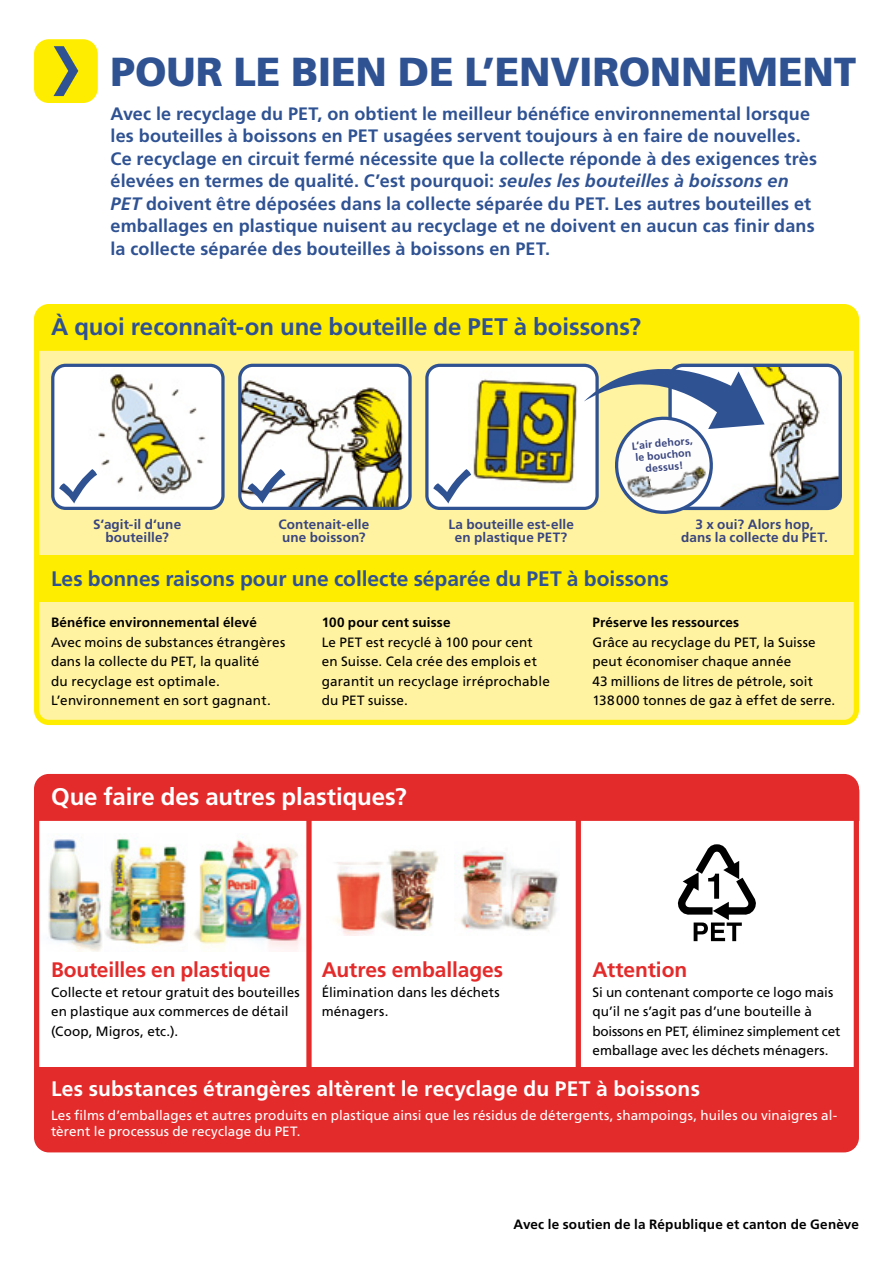
<style>
.page{position:relative;width:893px;height:1263px;background:#fff}
.page>*{position:absolute;margin:0;border:0;box-sizing:border-box;transform-origin:0 0}
.t1{font:900 40.5px "Frutiger LT Std";letter-spacing:-.005em;color:#2f5293}
.t2{font:700 24px "Frutiger LT Std";letter-spacing:-.005em;color:#2f5293}
.t3{font:700 24px "Frutiger LT Std";color:#fff}
.t4{font:700 21px "Frutiger LT Std";letter-spacing:.01em;color:#fff}
.t5{font:700 21px "Frutiger LT Std";letter-spacing:-.005em;color:#2f5293}
.t6{font:700 21px "Frutiger LT Std";letter-spacing:-.005em;color:#e42b2b}
.t7{font:700 18px/22.5px "Frutiger LT Std";letter-spacing:.01em;color:#2f5293}
.t8{font:13.5px/19.5px "Frutiger LT Std";letter-spacing:.005em;color:#000}
.t9{font:13.5px/16.2px "Frutiger LT Std";letter-spacing:.005em;color:#fff}
.t10{font:700 13.5px/13.5px "Frutiger LT Std";letter-spacing:.01em;color:#39457f;text-align:center}
.t11{font:700 13.5px "Frutiger LT Std";letter-spacing:.01em;color:#000}
.t12{font:700 10.5px/12px "Frutiger LT Std";color:#39457f;text-align:center}
.s1{font-style:italic}
</style>
<div class="page">
<div style="left:34px;top:39px;width:64px;height:64px;background:#ffed00;border-radius:15px"></div>
<svg style="left:53px;top:46px;width:25px;height:50px"></svg>
<div style="left:37px;top:307px;width:819px;height:415px;background:#fff3a1;border-radius:12px"></div>
<div style="left:34px;top:304px;width:825px;height:421px;border:5px solid #ffed00;border-radius:12px"></div>
<div style="left:53px;top:365px;width:170px;height:143px;background:#fff;border-radius:13px"></div>
<img style="left:98px;top:374px;width:108px;height:121px">
<div style="left:51px;top:364px;width:174px;height:146px;border:3px solid #2f5293;border-radius:13px"></div>
<svg style="left:59px;top:469px;width:38px;height:34px"></svg>
<img style="left:242px;top:368px;width:163px;height:138px">
<div style="left:238px;top:364px;width:174px;height:146px;border:3px solid #2f5293;border-radius:13px"></div>
<div style="left:427px;top:365px;width:170px;height:143px;background:#fff;border-radius:13px"></div>
<img style="left:471px;top:379px;width:107px;height:105px">
<div style="left:425px;top:364px;width:174px;height:146px;border:3px solid #2f5293;border-radius:13px"></div>
<svg style="left:248px;top:469px;width:37px;height:34px"></svg>
<svg style="left:433px;top:469px;width:38px;height:34px"></svg>
<svg style="left:584px;top:364px;width:258px;height:150px"></svg>
<div style="left:36px;top:555px;width:822px;height:47px;background:#ffed00"></div>
<div style="left:34px;top:304px;width:825px;height:47px;background:#ffed00"></div>
<img style="left:48px;top:838px;width:138px;height:114px">
<div style="left:34px;top:774px;width:825px;height:378px;border:5px solid #e42b2b;border-radius:12px"></div>
<img style="left:193px;top:837px;width:112px;height:115px">
<img style="left:335px;top:850px;width:104px;height:86px">
<img style="left:460px;top:850px;width:99px;height:81px">
<svg style="left:677px;top:844px;width:79px;height:97px"></svg>
<div style="left:306px;top:817px;width:6px;height:298px;background:#e42b2b"></div>
<div style="left:576px;top:817px;width:5px;height:298px;background:#e42b2b"></div>
<div style="left:34px;top:774px;width:825px;height:47px;background:#e42b2b"></div>
<div style="left:39px;top:1067px;width:816px;height:81px;background:#e42b2b"></div>
<h1 class="t1" style="left:111px;top:47px;width:747px">POUR LE BIEN DE L’ENVIRONNEMENT</h1>
<p class="t7" style="left:111px;top:102px;width:708px">Avec le recyclage du PET, on obtient le meilleur bénéfice environnemental lorsque les bouteilles à boissons en PET usagées servent toujours à en faire de nouvelles.<br>Ce recyclage en circuit fermé nécessite que la collecte réponde à des exigences très élevées en termes de qualité. C’est pourquoi: <span class="s1">seules les bouteilles à boissons en PET</span> doivent être déposées dans la collecte séparée du PET. Les autres bouteilles et emballages en plastique nuisent au recyclage et ne doivent en aucun cas finir dans la collecte séparée des bouteilles à boissons en PET.</p>
<h2 class="t2" style="left:51px;top:312px;width:592px">À quoi reconnaît-on une bouteille de PET à boissons?</h2>
<p class="t12" style="left:631px;top:440px;width:63px;rotate:-5deg">L‘air dehors, le bouchon dessus!</p>
<p class="t10" style="left:93px;top:517px;width:90px">S‘agit-il d‘une bouteille?</p>
<p class="t10" style="left:278px;top:517px;width:92px;text-align:left">Contenait-elle une boisson?</p>
<p class="t10" style="left:448px;top:517px;width:127px">La bouteille est-elle en plastique PET?</p>
<p class="t10" style="left:681px;top:517px;width:148px">3 x oui? Alors hop, dans la collecte du PET.</p>
<h3 class="t5" style="left:51px;top:566px;width:619px">Les bonnes raisons pour une collecte séparée du PET à boissons</h3>
<p class="t11" style="left:51px;top:615px;width:207px">Bénéfice environnemental élevé</p>
<p class="t8" style="left:51px;top:632px;width:236px">Avec moins de substances étrangères dans la collecte du PET, la qualité<br>du recyclage est optimale.<br>L’environnement en sort gagnant.</p>
<p class="t11" style="left:322px;top:615px;width:130px">100 pour cent suisse</p>
<p class="t8" style="left:322px;top:632px;width:230px">Le PET est recyclé à 100 pour cent en Suisse. Cela crée des emplois et garantit un recyclage irréprochable du PET suisse.</p>
<h2 class="t3" style="left:51px;top:782px;width:357px">Que faire des autres plastiques?</h2>
<p class="t11" style="left:592px;top:615px;width:148px">Préserve les ressources</p>
<p class="t8" style="left:592px;top:632px;width:244px">Grâce au recyclage du PET, la Suisse peut économiser chaque année<br>43 millions de litres de pétrole, soit 138000 tonnes de gaz à effet de serre.</p>
<h3 class="t6" style="left:51px;top:957px;width:221px">Bouteilles en plastique</h3>
<h3 class="t6" style="left:322px;top:957px;width:183px">Autres emballages</h3>
<h3 class="t6" style="left:592px;top:957px;width:96px">Attention</h3>
<p class="t8" style="left:322px;top:982px;width:179px">Élimination dans les déchets ménagers.</p>
<p class="t8" style="left:51px;top:982px;width:250px">Collecte et retour gratuit des bouteilles en plastique aux commerces de détail (Coop, Migros, etc.).</p>
<p class="t8" style="left:592px;top:982px;width:249px">Si un contenant comporte ce logo mais qu’il ne s’agit pas d’une bouteille à boissons en PET, éliminez simplement cet emballage avec les déchets ménagers.</p>
<h3 class="t4" style="left:51px;top:1076px;width:650px">Les substances étrangères altèrent le recyclage du PET à boissons</h3>
<p class="t9" style="left:51px;top:1107px;width:788px">Les films d’emballages et autres produits en plastique ainsi que les résidus de détergents, shampoings, huiles ou vinaigres al&shy;tèrent le processus de recyclage du PET.</p>
<p class="t11" style="left:513px;top:1216px;width:347px">Avec le soutien de la République et canton de Genève</p>
</div>
